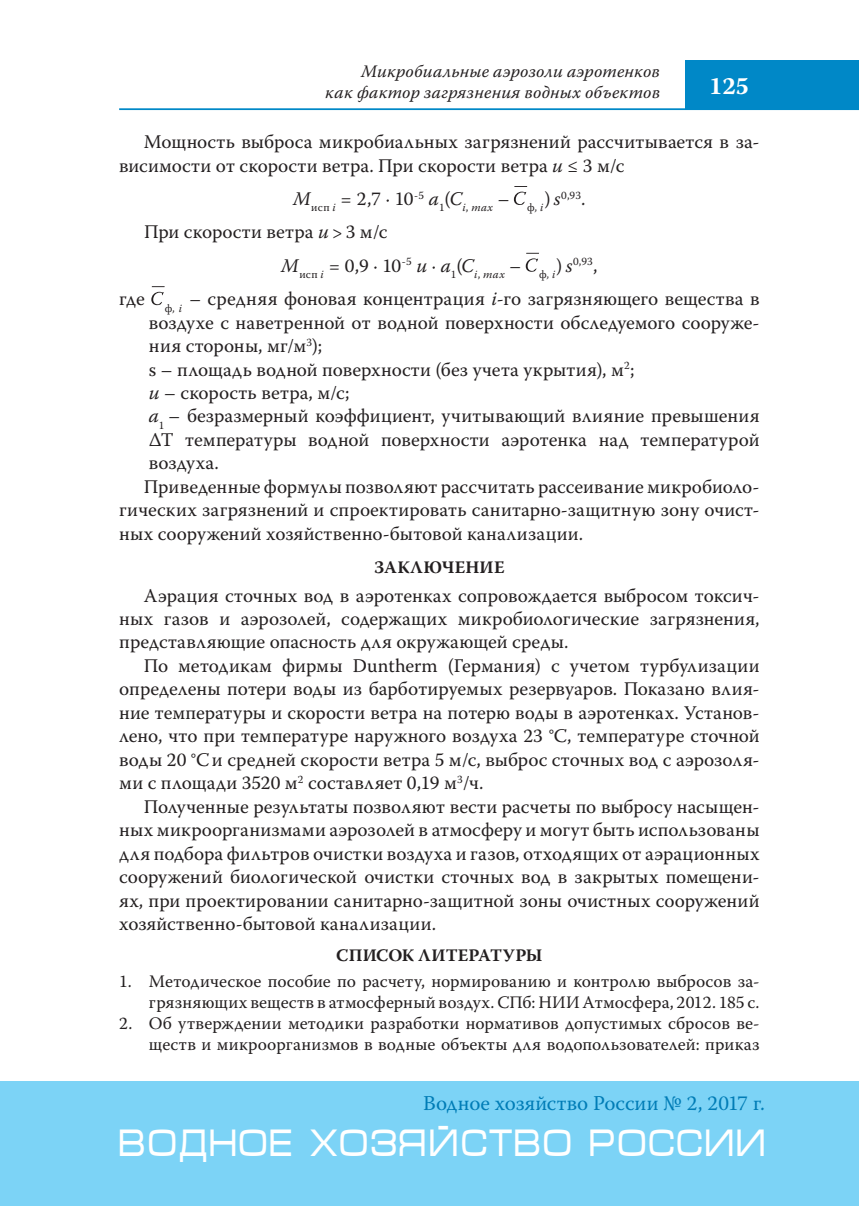
<style>
.page{position:relative;width:859px;height:1206px;background:#fff}
.page>*{position:absolute;margin:0;border:0;box-sizing:border-box;transform-origin:0 0}
.t1{font:38.5px "Micra";color:#fff;scale:.81 1}
.t2{font:700 24.5px "Warnock Pro";color:#fff}
.t3{font:21px "Warnock Pro";color:#007cb6}
.t4{font:19.25px/23.4px "Warnock Pro";letter-spacing:.005em;color:#231f20;text-align:justify}
.t5{font:17.5px/21px "Warnock Pro";letter-spacing:.01em;color:#231f20;text-align:right}
.t6{font:italic 17.5px/21px "Warnock Pro";letter-spacing:.01em;color:#231f20;text-align:right}
.t7{font:700 17.5px "Warnock Pro";letter-spacing:.005em;color:#231f20}
.t8{font:11.2px "Warnock Pro";letter-spacing:.02em;color:#231f20}
.s1{font-style:italic}
.s2{font-style:italic;font-size:19.25px}
.s3{font-size:19.25px}
</style>
<div class="page">
<hr style="left:119px;top:108px;width:739px;height:2px;background:#0088c7">
<div style="left:685px;top:60px;width:173px;height:50px;background:#0088c7"></div>
<div style="left:0;top:1081px;width:858px;height:124px;background:#7cd3f6"></div>
<svg style="left:513px;top:186px;width:14px;height:19px"></svg>
<svg style="left:525px;top:253px;width:14px;height:19px"></svg>
<svg style="left:151px;top:286px;width:14px;height:19px"></svg>
<p class="t6" style="left:325px;top:61px;width:336px">Микробиальные аэрозоли аэротенков<br>как фактор загрязнения водных объектов</p>
<p class="t2" style="left:708px;top:71px;width:41px">125</p>
<p class="t4" style="left:119px;top:130px;width:641px;text-indent:25px">Мощность выброса микробиальных загрязнений рассчитывается в за&shy;висимости от скорости ветра. При скорости ветра <span class="s1">u</span> ≤ 3 м/с</p>
<p class="t8" style="left:293px;top:194px;width:294px"><span class="s2">M</span>исп <span class="s1">i</span> <span class="s3">= 2,7 ∙ 10</span>-5 <span class="s2">а</span>1<span class="s3">(</span><span class="s2">С</span><span class="s1">i</span>, <span class="s1">max</span> <span class="s3">–</span> ф<span class="s1">, i</span><span class="s3">)</span><span class="s2">s</span>0,93<span class="s3">.</span></p>
<p class="t4" style="left:144px;top:220px;width:245px">При скорости ветра <span class="s1">u</span> &gt; 3 м/с</p>
<p class="t8" style="left:281px;top:261px;width:318px"><span class="s2">M</span>исп <span class="s1">i</span> <span class="s3">= 0,9 ∙ 10</span>-5 <span class="s2">u</span> <span class="s3">∙</span> <span class="s2">а</span>1<span class="s3">(</span><span class="s2">С</span><span class="s1">i</span>, <span class="s1">max</span> <span class="s3">–</span> ф<span class="s1">, i</span><span class="s3">)</span><span class="s2">s</span>0,93<span class="s3">,</span></p>
<p class="t4" style="left:119px;top:287px;width:641px">где <sub>ф</sub><sub>,</sub> <sub>i</sub> – средняя фоновая концентрация <span class="s1">i</span>-го загрязняющего вещества в</p>
<p class="t4" style="left:149px;top:310px;width:612px">воздухе с наветренной от водной поверхности обследуемого сооруже-</p>
<p class="t4" style="left:149px;top:334px;width:175px">ния стороны, мг/м<sup>3</sup>);</p>
<p class="t4" style="left:149px;top:357px;width:487px">s – площадь водной поверхности (без учета укрытия), м<sup>2</sup>;</p>
<p class="t4" style="left:149px;top:380px;width:202px"><span class="s1">u</span> – скорость ветра, м/с;</p>
<p class="t4" style="left:149px;top:404px;width:612px"><span class="s1">a</span><sub>1</sub> – безразмерный коэффициент, учитывающий влияние превышения</p>
<p class="t4" style="left:149px;top:427px;width:612px">ΔТ температуры водной поверхности аэротенка над температурой</p>
<p class="t4" style="left:149px;top:451px;width:71px">воздуха.</p>
<p class="t4" style="left:144px;top:474px;width:617px">Приведенные формулы позволяют рассчитать рассеивание микробиоло-</p>
<p class="t4" style="left:119px;top:498px;width:641px">гических загрязнений и спроектировать санитарно-защитную зону очист-</p>
<p class="t4" style="left:119px;top:521px;width:465px">ных сооружений хозяйственно-бытовой канализации.</p>
<p class="t7" style="left:374px;top:557px;width:132px">ЗАКЛЮЧЕНИЕ</p>
<p class="t4" style="left:119px;top:583px;width:641px;text-indent:25px">Аэрация сточных вод в аэротенках сопровождается выбросом токсич&shy;ных газов и аэрозолей, содержащих микробиологические загрязнения, представляющие опасность для окружающей среды.</p>
<p class="t4" style="left:119px;top:653px;width:642px;text-indent:25px">По методикам фирмы Duntherm (Германия) с учетом турбулизации определены потери воды из барботируемых резервуаров. Показано влия&shy;ние температуры и скорости ветра на потерю воды в аэротенках. Установ&shy;лено, что при температуре наружного воздуха 23 °С, температуре сточной воды 20 °Си средней скорости ветра 5 м/с, выброс сточных вод с аэрозоля&shy;ми с площади 3520 м<sup>2</sup> составляет 0,19 м<sup>3</sup>/ч.</p>
<p class="t4" style="left:119px;top:794px;width:641px;text-indent:25px">Полученные результаты позволяют вести расчеты по выбросу насыщен&shy;ных микроорганизмами аэрозолей в атмосферу и могут быть использованы для подбора фильтров очистки воздуха и газов, отходящих от аэрационных сооружений биологической очистки сточных вод в закрытых помещени&shy;ях, при проектировании санитарно-защитной зоны очистных сооружений хозяйственно-бытовой канализации.</p>
<p class="t7" style="left:336px;top:944px;width:208px">СПИСОК ЛИТЕРАТУРЫ</p>
<p class="t5" style="left:119px;top:970px;width:641px">1. Методическое пособие по расчету, нормированию и контролю выбросов за&shy;грязняющих веществ в атмосферный воздух. СПб: НИИ Атмосфера, 2012. 185 с.</p>
<p class="t5" style="left:119px;top:1012px;width:641px">2. Об утверждении методики разработки нормативов допустимых сбросов ве&shy;ществ и микроорганизмов в водные объекты для водопользователей: приказ</p>
<p class="t3" style="left:423px;top:1090px;width:343px">Водное хозяйство России № 2, 2017 г.</p>
<h1 class="t1" style="left:119px;top:1122px;width:801px">ВОДНОЕ ХОЗЯЙСТВО РОССИИ</h1>
</div>
